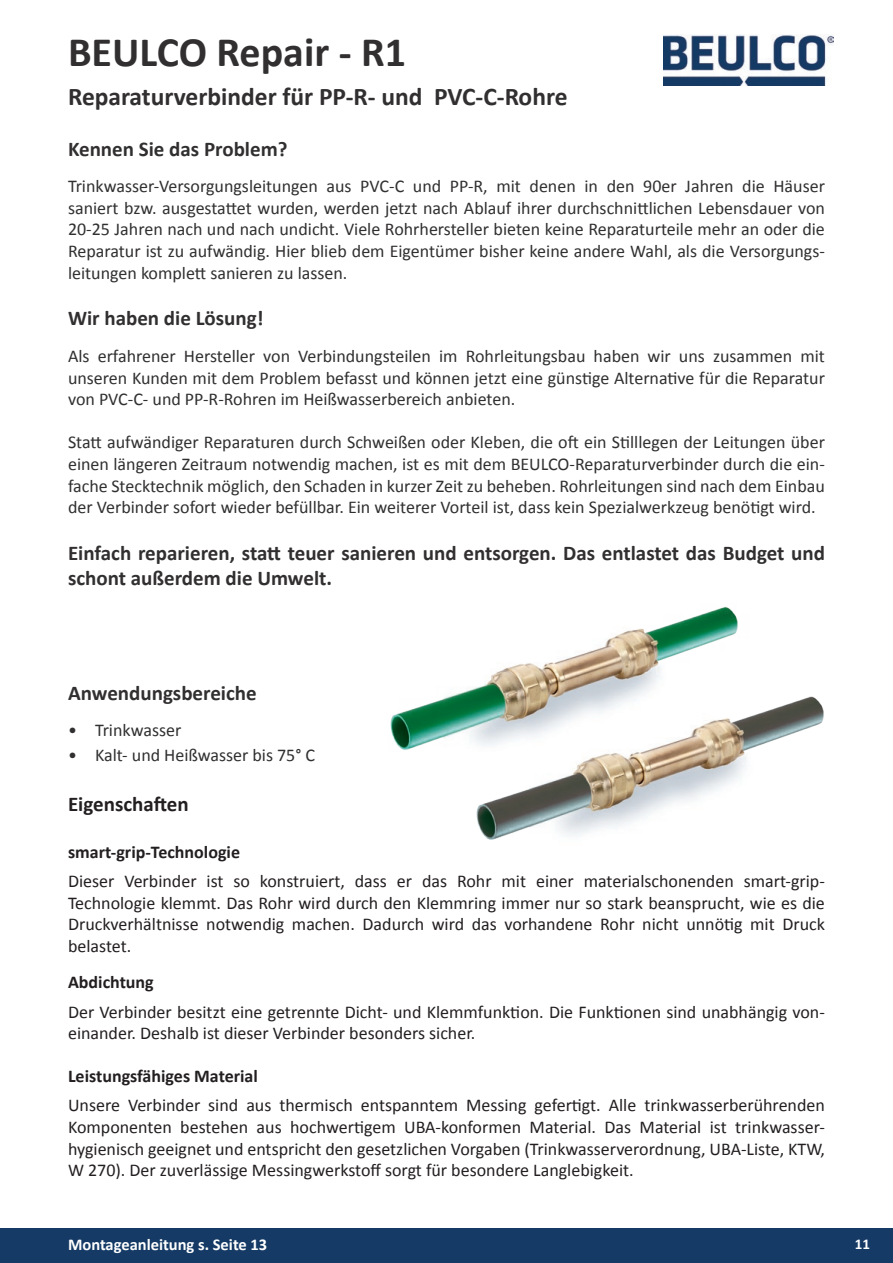
<style>
.page{position:relative;width:893px;height:1263px;background:#fff}
.page>*{position:absolute;margin:0;border:0;box-sizing:border-box;transform-origin:0 0}
.t1{font:700 42px "Calibri";color:#312f30}
.t2{font:700 25.5px "Calibri";color:#312f30}
.t3{font:700 21px/25.2px "Calibri";color:#312f30}
.t4{font:700 21px "Calibri";color:#231f20}
.t5{font:18px/21.6px "Calibri";color:#312f30;text-align:justify}
.t6{font:18px/21.6px "Calibri";color:#231f20;text-align:justify}
.t7{font:700 18px "Calibri";color:#231f20}
.t8{font:700 16.5px "Calibri";color:#fff}
.t9{font:700 15px "Calibri";color:#fff}
</style>
<div class="page">
<img style="left:663px;top:34px;width:170px;height:51px">
<hr style="left:0;top:0;width:1px;height:1263px;background:#143a65">
<div style="left:0;top:1229px;width:893px;height:34px;background:#143a65"></div>
<img style="left:476px;top:696px;width:348px;height:144px">
<img style="left:390px;top:606px;width:369px;height:146px">
<h1 class="t1" style="left:68px;top:25px;width:339px">BEULCO Repair - R1</h1>
<h2 class="t2" style="left:68px;top:80px;width:501px">Reparaturverbinder für PP-R- und PVC-C-Rohre</h2>
<p class="t3" style="left:68px;top:136px;width:221px">Kennen Sie das Problem?</p>
<p class="t5" style="left:68px;top:175px;width:758px">Trinkwasser-Versorgungsleitungen aus PVC-C und PP-R, mit denen in den 90er Jahren die Häuser saniert bzw. ausgestattet wurden, werden jetzt nach Ablauf ihrer durchschnittlichen Lebensdauer von 20-25 Jahren nach und nach undicht. Viele Rohrhersteller bieten keine Reparaturteile mehr an oder die Reparatur ist zu aufwändig. Hier blieb dem Eigentümer bisher keine andere Wahl, als die Versorgungs&shy;leitungen komplett sanieren zu lassen.</p>
<p class="t3" style="left:68px;top:306px;width:197px">Wir haben die Lösung!</p>
<p class="t5" style="left:68px;top:345px;width:758px">Als erfahrener Hersteller von Verbindungsteilen im Rohrleitungsbau haben wir uns zusammen mit unseren Kunden mit dem Problem befasst und können jetzt eine günstige Alternative für die Reparatur von PVC-C- und PP-R-Rohren im Heißwasserbereich anbieten.</p>
<p class="t5" style="left:68px;top:432px;width:758px">Statt aufwändiger Reparaturen durch Schweißen oder Kleben, die oft ein Stilllegen der Leitungen über einen längeren Zeitraum notwendig machen, ist es mit dem BEULCO-Reparaturverbinder durch die ein&shy;fache Stecktechnik möglich, den Schaden in kurzer Zeit zu beheben. Rohrleitungen sind nach dem Einbau der Verbinder sofort wieder befüllbar. Ein weiterer Vorteil ist, dass kein Spezialwerkzeug benötigt wird.</p>
<p class="t3" style="left:68px;top:540px;width:758px">Einfach reparieren, statt teuer sanieren und entsorgen. Das entlastet das Budget und schont außerdem die Umwelt.</p>
<p class="t3" style="left:68px;top:681px;width:190px">Anwendungsbereiche</p>
<p class="t5" style="left:68px;top:719px;width:115px">• Trinkwasser</p>
<p class="t5" style="left:68px;top:744px;width:249px">• Kalt- und Heißwasser bis 75° C</p>
<p class="t4" style="left:68px;top:791px;width:122px">Eigenschaften</p>
<p class="t7" style="left:68px;top:840px;width:174px">smart-grip-Technologie</p>
<p class="t6" style="left:68px;top:870px;width:758px">Dieser Verbinder ist so konstruiert, dass er das Rohr mit einer materialschonenden smart-grip-Technologie klemmt. Das Rohr wird durch den Klemmring immer nur so stark beansprucht, wie es die Druckverhältnisse notwendig machen. Dadurch wird das vorhandene Rohr nicht unnötig mit Druck belastet.</p>
<p class="t7" style="left:68px;top:971px;width:87px">Abdichtung</p>
<p class="t6" style="left:68px;top:1001px;width:758px">Der Verbinder besitzt eine getrennte Dicht- und Klemmfunktion. Die Funktionen sind unabhängig von&shy;einander. Deshalb ist dieser Verbinder besonders sicher.</p>
<p class="t7" style="left:68px;top:1065px;width:191px">Leistungsfähiges Material</p>
<p class="t6" style="left:68px;top:1095px;width:758px">Unsere Verbinder sind aus thermisch entspanntem Messing gefertigt. Alle trinkwasserberührenden Komponenten bestehen aus hochwertigem UBA-konformen Material. Das Material ist trinkwasser&shy;hygienisch geeignet und entspricht den gesetzlichen Vorgaben (Trinkwasserverordnung, UBA-Liste, KTW, W 270). Der zuverlässige Messingwerkstoff sorgt für besondere Langlebigkeit.</p>
<p class="t8" style="left:68px;top:1234px;width:201px">Montageanleitung s. Seite 13</p>
<p class="t9" style="left:855px;top:1234px;width:17px">11</p>
</div>
